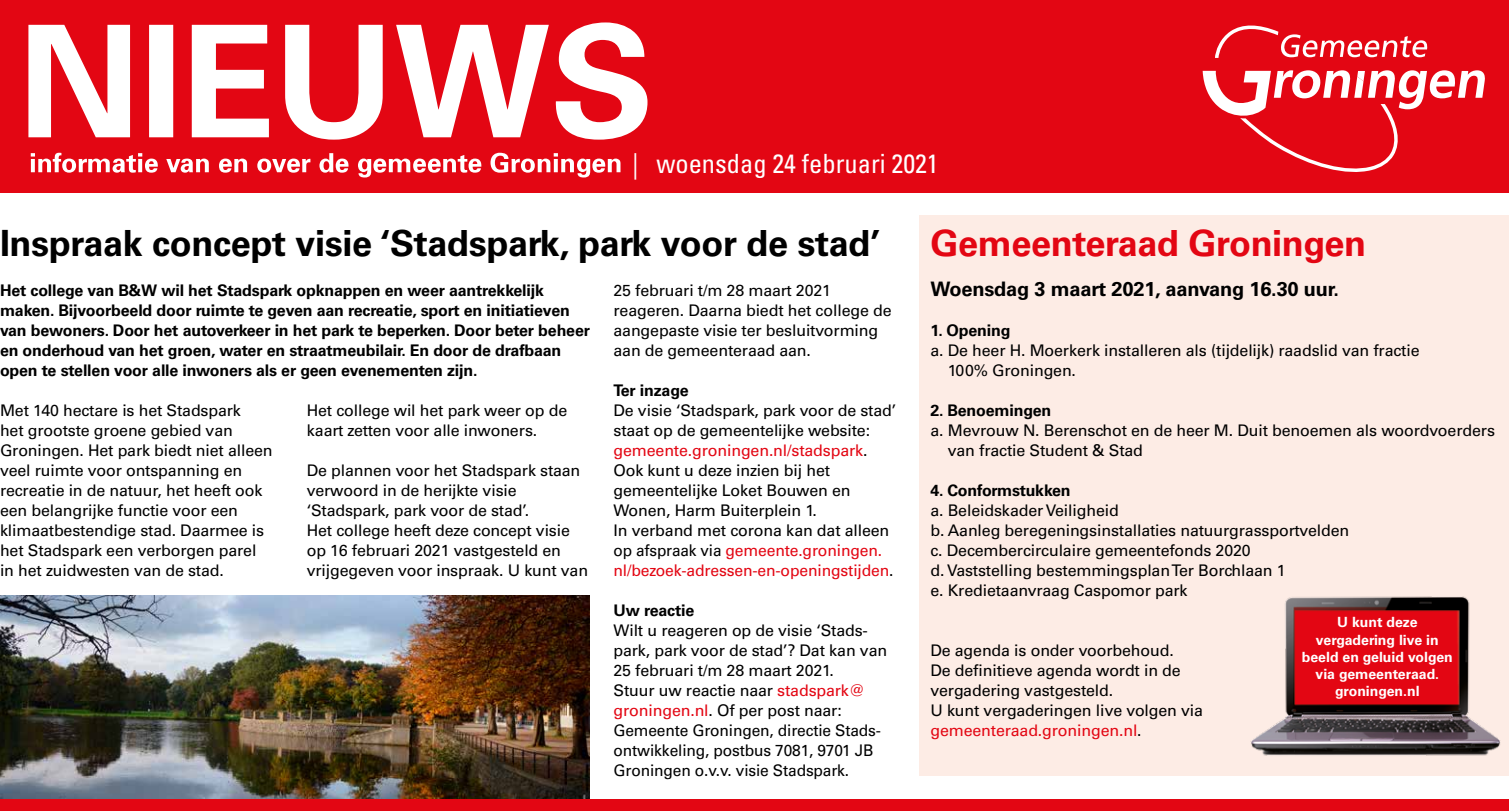
<style>
.page{position:relative;width:1509px;height:811px;background:#fff}
.page>*{position:absolute;margin:0;border:0;box-sizing:border-box;transform-origin:0 0}
.t1{font:700 36px "Univers LT Std";letter-spacing:-.01em;color:#000}
.t2{font:700 36px "Univers LT Std";letter-spacing:-.01em;color:#e30613}
.t3{font:condensed 26.4px "Univers LT Std";color:#fff}
.t4{font:700 20px "Univers LT Std";letter-spacing:-.01em;color:#000}
.t5{font:16px/20px "Univers LT Std";letter-spacing:-.01em;color:#000}
.t6{font:700 16px/20px "Univers LT Std";letter-spacing:-.01em;color:#000}
.t7{font:700 14px/17px "Univers LT Std";color:#fff;text-align:center}
.s1{color:#e30613}
</style>
<div class="page">
<div style="left:0;top:0;width:1508px;height:193px;background:#e30613"></div>
<svg style="left:1202px;top:25px;width:283px;height:147px"></svg>
<svg style="left:28px;top:22px;width:619px;height:118px"></svg>
<svg style="left:31px;top:153px;width:127px;height:20px"></svg>
<svg style="left:166px;top:159px;width:43px;height:14px"></svg>
<svg style="left:219px;top:159px;width:28px;height:14px"></svg>
<svg style="left:257px;top:159px;width:53px;height:14px"></svg>
<svg style="left:319px;top:153px;width:29px;height:20px"></svg>
<svg style="left:358px;top:155px;width:123px;height:23px"></svg>
<svg style="left:490px;top:153px;width:130px;height:25px"></svg>
<img style="left:0;top:595px;width:590px;height:204px">
<div style="left:918px;top:215px;width:590px;height:560px;background:#fdece5"></div>
<img style="left:1250px;top:596px;width:251px;height:160px">
<div style="left:0;top:799px;width:1508px;height:12px;background:#e30613"></div>
<h2 class="t3" style="left:632px;top:147px;width:308px">| woensdag 24 februari 2021</h2>
<h1 class="t1" style="left:0;top:222px;width:881px">Inspraak concept visie ‘Stadspark, park voor de stad’</h1>
<h1 class="t2" style="left:930px;top:222px;width:437px">Gemeenteraad Groningen</h1>
<p class="t4" style="left:930px;top:277px;width:410px">Woensdag 3 maart 2021, aanvang 16.30 uur.</p>
<p class="t6" style="left:930px;top:320px;width:82px">1. Opening</p>
<p class="t5" style="left:947px;top:340px;width:473px;text-indent:-17px">a. De heer H. Moerkerk installeren als (tijdelijk) raadslid van fractie<br>100% Groningen.</p>
<p class="t6" style="left:930px;top:400px;width:122px">2. Benoemingen</p>
<p class="t5" style="left:947px;top:420px;width:549px;text-indent:-17px">a. Mevrouw N. Berenschot en de heer M. Duit benoemen als woordvoerders van fractie Student &amp; Stad</p>
<p class="t6" style="left:930px;top:480px;width:142px">4. Conformstukken</p>
<p class="t5" style="left:930px;top:500px;width:420px">a. Beleidskader Veiligheid<br>b. Aanleg beregeningsinstallaties natuurgrassportvelden c. Decembercirculaire gemeentefonds 2020<br>d. Vaststelling bestemmingsplan Ter Borchlaan 1<br>e. Kredietaanvraag Caspomor park</p>
<p class="t6" style="left:0;top:280px;width:591px">Het college van B&amp;W wil het Stadspark opknappen en weer aantrekkelijk maken. Bijvoorbeeld door ruimte te geven aan recreatie, sport en initiatieven van bewoners. Door het autoverkeer in het park te beperken. Door beter beheer en onderhoud van het groen, water en straatmeubilair. En door de drafbaan open te stellen voor alle inwoners als er geen evenementen zijn.</p>
<p class="t5" style="left:613px;top:280px;width:279px">25 februari t/m 28 maart 2021 reageren. Daarna biedt het college de aangepaste visie ter besluitvorming aan de gemeenteraad aan.</p>
<p class="t6" style="left:613px;top:380px;width:76px">Ter inzage</p>
<p class="t5" style="left:613px;top:400px;width:284px">De visie ‘Stadspark, park voor de stad’ staat op de gemeentelijke website: <span class="s1">gemeente.groningen.nl/stadspark</span>.<br>Ook kunt u deze inzien bij het gemeentelijke Loket Bouwen en Wonen, Harm Buiterplein 1.<br>In verband met corona kan dat alleen op afspraak via <span class="s1">gemeente.groningen. nl/bezoek-adressen-en-openingstijden</span>.</p>
<p class="t6" style="left:613px;top:600px;width:82px">Uw reactie</p>
<p class="t5" style="left:613px;top:620px;width:275px">Wilt u reageren op de visie ‘Stads&shy;park, park voor de stad’? Dat kan van 25 februari t/m 28 maart 2021.<br>Stuur uw reactie naar <span class="s1">stadspark@ groningen.nl</span>. Of per post naar:<br>Gemeente Groningen, directie Stads&shy;ontwikkeling, postbus 7081, 9701 JB Groningen o.v.v. visie Stadspark.</p>
<p class="t5" style="left:0;top:400px;width:274px">Met 140 hectare is het Stadspark<br>het grootste groene gebied van Groningen. Het park biedt niet alleen veel ruimte voor ontspanning en recreatie in de natuur, het heeft ook een belangrijke functie voor een klimaatbestendige stad. Daarmee is het Stadspark een verborgen parel in het zuidwesten van de stad.</p>
<p class="t5" style="left:307px;top:400px;width:262px">Het college wil het park weer op de kaart zetten voor alle inwoners.</p>
<p class="t5" style="left:307px;top:460px;width:283px">De plannen voor het Stadspark staan verwoord in de herijkte visie ‘Stadspark, park voor de stad’.<br>Het college heeft deze concept visie op 16 februari 2021 vastgesteld en vrijgegeven voor inspraak. U kunt van</p>
<p class="t7" style="left:1301px;top:614px;width:152px">U kunt deze vergadering live in beeld en geluid volgen via gemeenteraad. groningen.nl</p>
<p class="t5" style="left:930px;top:640px;width:274px">De agenda is onder voorbehoud.<br>De definitieve agenda wordt in de vergadering vastgesteld.<br>U kunt vergaderingen live volgen via <span class="s1">gemeenteraad.groningen.nl</span>.</p>
</div>
